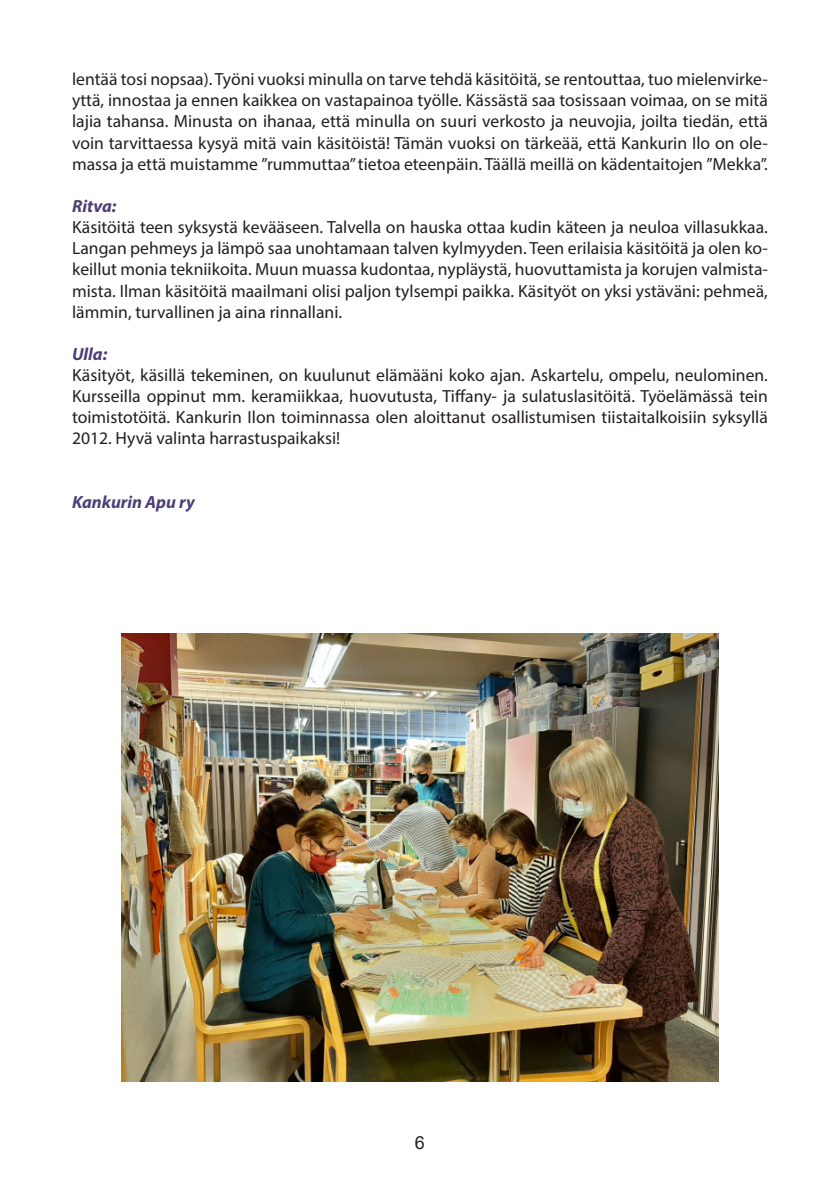
<style>
.page{position:relative;width:840px;height:1191px;background:#fff}
.page>*{position:absolute;margin:0;border:0;box-sizing:border-box;transform-origin:0 0}
.t1{font:18px "Arial";color:#231f20}
.t2{font:17.6px/21.2px "Myriad Pro";color:#231f20;text-align:justify}
.t3{font:italic 700 17.6px "Myriad Pro";color:#4e3e78}
</style>
<div class="page">
<img style="left:121px;top:633px;width:597px;height:448px">
<p class="t2" style="left:72px;top:68px;width:697px">lentää tosi nopsaa). Työni vuoksi minulla on tarve tehdä käsitöitä, se rentouttaa, tuo mielenvirke&shy;yttä, innostaa ja ennen kaikkea on vastapainoa työlle. Kässästä saa tosissaan voimaa, on se mitä lajia tahansa. Minusta on ihanaa, että minulla on suuri verkosto ja neuvojia, joilta tiedän, että voin tarvittaessa kysyä mitä vain käsitöistä! Tämän vuoksi on tärkeää, että Kankurin Ilo on ole&shy;massa ja että muistamme ”rummuttaa” tietoa eteenpäin. Täällä meillä on kädentaitojen ”Mekka”.</p>
<p class="t3" style="left:72px;top:195px;width:46px">Ritva:</p>
<p class="t2" style="left:72px;top:216px;width:697px">Käsitöitä teen syksystä kevääseen. Talvella on hauska ottaa kudin käteen ja neuloa villasukkaa.<br>Langan pehmeys ja lämpö saa unohtamaan talven kylmyyden. Teen erilaisia käsitöitä ja olen ko&shy;keillut monia tekniikoita. Muun muassa kudontaa, nypläystä, huovuttamista ja korujen valmista&shy;mista. Ilman käsitöitä maailmani olisi paljon tylsempi paikka. Käsityöt on yksi ystäväni: pehmeä, lämmin, turvallinen ja aina rinnallani.</p>
<p class="t3" style="left:72px;top:342px;width:37px">Ulla:</p>
<p class="t2" style="left:72px;top:364px;width:697px">Käsityöt, käsillä tekeminen, on kuulunut elämääni koko ajan. Askartelu, ompelu, neulominen.<br>Kursseilla oppinut mm. keramiikkaa, huovutusta, Tiffany- ja sulatuslasitöitä. Työelämässä tein toimistotöitä. Kankurin Ilon toiminnassa olen aloittanut osallistumisen tiistaitalkoisiin syksyllä 2012. Hyvä valinta harrastuspaikaksi!</p>
<p class="t3" style="left:72px;top:490px;width:124px">Kankurin Apu ry</p>
<p class="t1" style="left:415px;top:1130px;width:12px">6</p>
</div>
